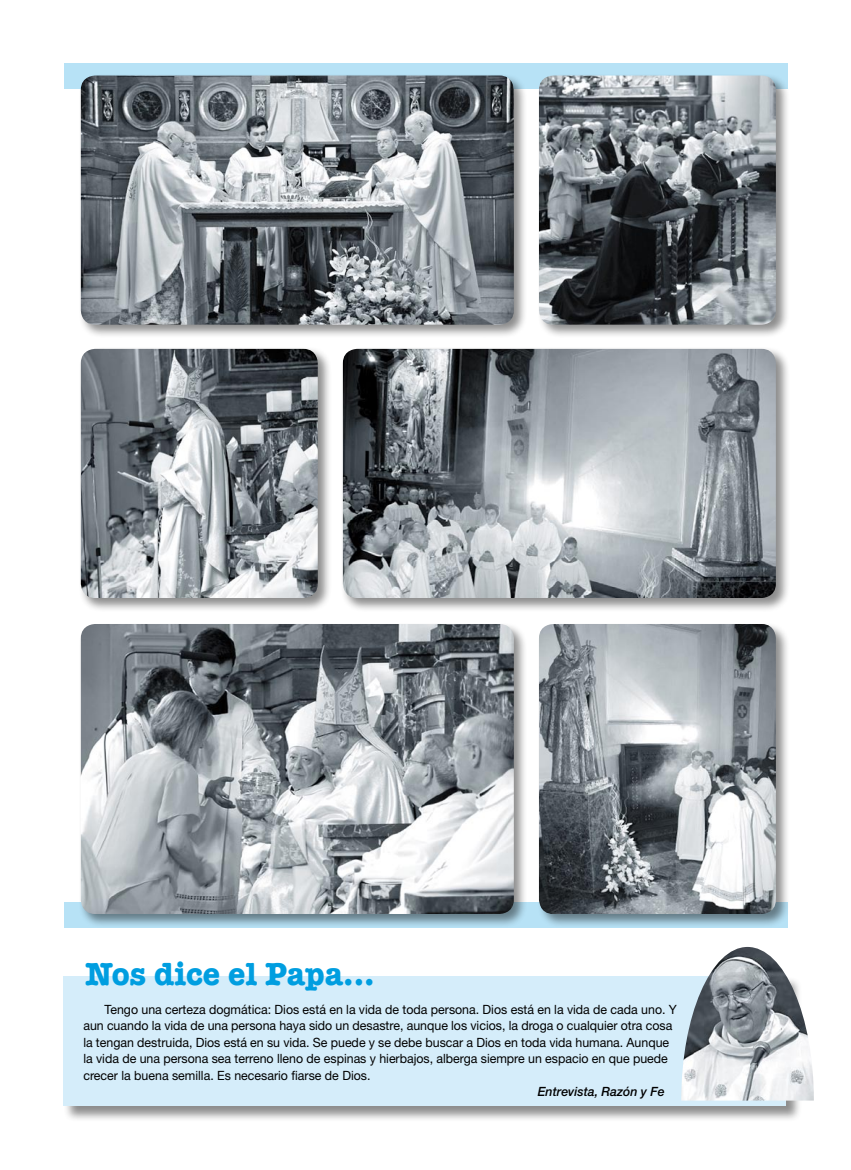
<style>
.page{position:relative;width:851px;height:1170px;background:#fff}
.page>*{position:absolute;margin:0;border:0;box-sizing:border-box;transform-origin:0 0}
.t1{font:700 32.85px "American Typewriter";color:#009ee0}
.t2{font:12.75px/16.5px "Helvetica Neue LT Std";color:#000}
.t3{font:italic 500 12.75px "Helvetica Neue LT Std";color:#000}
</style>
<div class="page">
<div style="left:64px;top:64px;width:723px;height:25px;background:#b7e2f6"></div>
<div style="left:64px;top:902px;width:723px;height:25px;background:#b7e2f6"></div>
<div style="left:340px;top:346px;width:450px;height:266px;background:#000;opacity:.45"></div>
<img style="left:343px;top:349px;width:432px;height:249px">
<div style="left:79px;top:621px;width:449px;height:307px;background:#000;opacity:.45"></div>
<img style="left:81px;top:624px;width:432px;height:289px">
<div style="left:79px;top:73px;width:449px;height:266px;background:#000;opacity:.45"></div>
<img style="left:81px;top:75px;width:432px;height:249px">
<div style="left:536px;top:73px;width:254px;height:266px;background:#000;opacity:.45"></div>
<img style="left:539px;top:75px;width:236px;height:249px">
<div style="left:79px;top:346px;width:253px;height:266px;background:#000;opacity:.45"></div>
<img style="left:81px;top:349px;width:237px;height:249px">
<div style="left:536px;top:621px;width:254px;height:307px;background:#000;opacity:.45"></div>
<img style="left:539px;top:624px;width:236px;height:289px">
<div style="left:63px;top:975px;width:738px;height:146px;background:#000;opacity:.45"></div>
<div style="left:64px;top:976px;width:721px;height:130px;background:#d5edfa"></div>
<img style="left:681px;top:946px;width:132px;height:154px">
<h1 class="t1" style="left:85px;top:945px;width:291px">Nos dice el Papa...</h1>
<p class="t2" style="left:83px;top:1000px;width:595px;text-indent:21px">Tengo una certeza dogmática: Dios está en la vida de toda persona. Dios está en la vida de cada uno. Y aun cuando la vida de una persona haya sido un desastre, aunque los vicios, la droga o cualquier otra cosa la tengan destruida, Dios está en su vida. Se puede y se debe buscar a Dios en toda vida humana. Aunque la vida de una persona sea terreno lleno de espinas y hierbajos, alberga siempre un espacio en que puede crecer la buena semilla. Es necesario fiarse de Dios.</p>
<p class="t3" style="left:537px;top:1083px;width:128px">Entrevista, Razón y Fe</p>
</div>
